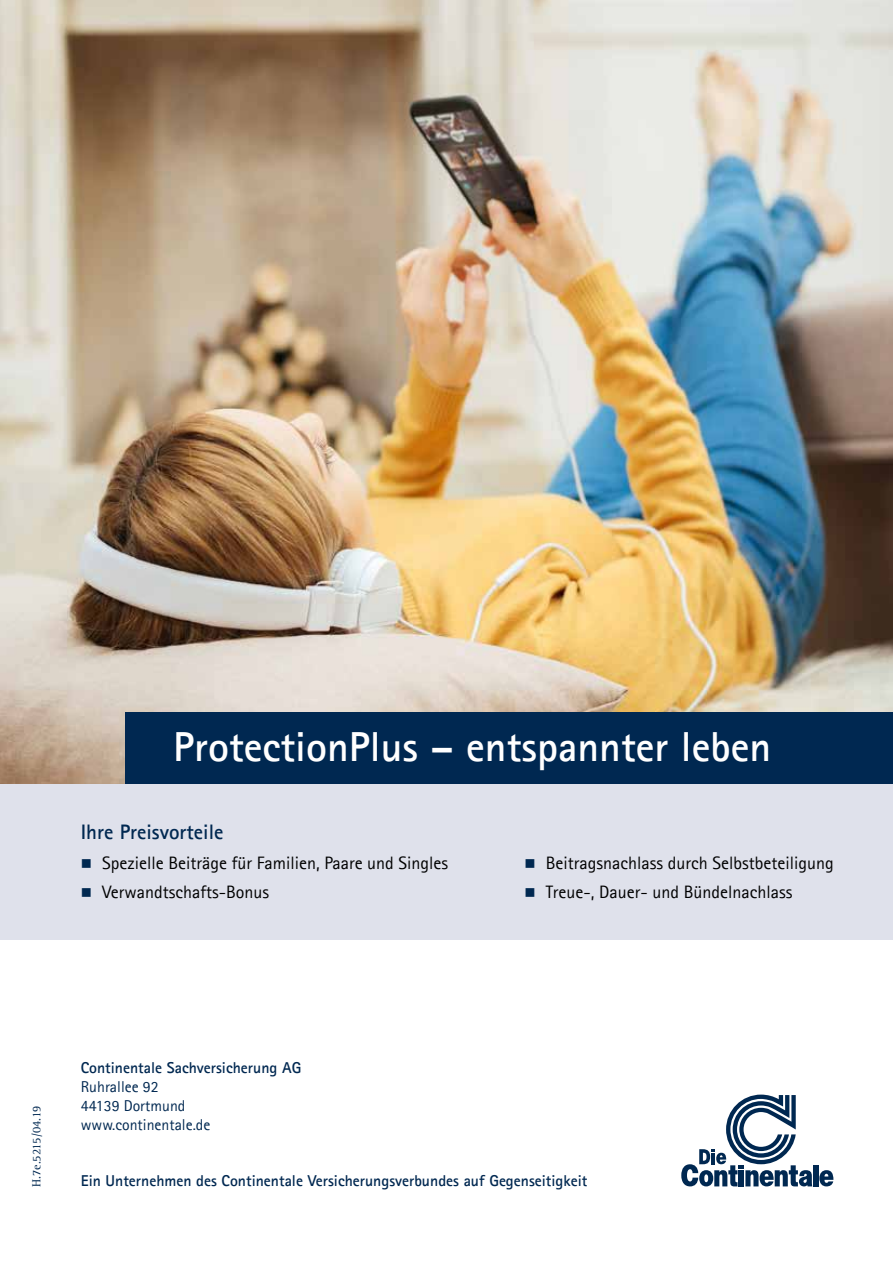
<style>
.page{position:relative;width:893px;height:1263px;background:#fff}
.page>*{position:absolute;margin:0;border:0;box-sizing:border-box;transform-origin:0 0}
.t1{font:700 42px "Agfa Rotis Sans Serif";color:#fff}
.t2{font:700 21px "Agfa Rotis Sans Serif";color:#002851}
.t3{font:18px/29.1px "Agfa Rotis Sans Serif";color:#000}
.t4{font:700 15.75px "Agfa Rotis Sans Serif";color:#002851}
.t5{font:15.75px/18.9px "Agfa Rotis Sans Serif";color:#002851}
.t6{font:12px "Agfa Rotis Serif";color:#002851}
</style>
<div class="page">
<img style="left:0;top:0;width:893px;height:784px">
<div style="left:0;top:784px;width:893px;height:156px;background:#dfe1eb"></div>
<div style="left:813px;top:1165px;width:5px;height:21px;background:#002851"></div>
<svg style="left:681px;top:1094px;width:131px;height:92px"></svg>
<svg style="left:819px;top:1170px;width:14px;height:16px"></svg>
<div style="left:125px;top:713px;width:768px;height:71px;background:#002851"></div>
<h1 class="t1" style="left:173px;top:720px;width:600px">ProtectionPlus – entspannter leben</h1>
<p class="t2" style="left:81px;top:819px;width:144px">Ihre Preisvorteile</p>
<p class="t3" style="left:102px;top:848px;width:348px">Spezielle Beiträge für Familien, Paare und Singles<br>Verwandtschafts-Bonus</p>
<p class="t3" style="left:546px;top:848px;width:289px">Beitragsnachlass durch Selbstbeteiligung<br>Treue-, Dauer- und Bündelnachlass</p>
<p class="t6" style="left:29px;top:1187px;width:83px;rotate:-90deg">H.7e.5215/04.19</p>
<p class="t4" style="left:81px;top:1058px;width:222px">Continentale Sachversicherung AG</p>
<p class="t5" style="left:81px;top:1077px;width:131px">Ruhrallee 92<br>44139 Dortmund www.continentale.de</p>
<p class="t4" style="left:81px;top:1171px;width:508px">Ein Unternehmen des Continentale Versicherungsverbundes auf Gegenseitigkeit</p>
</div>
